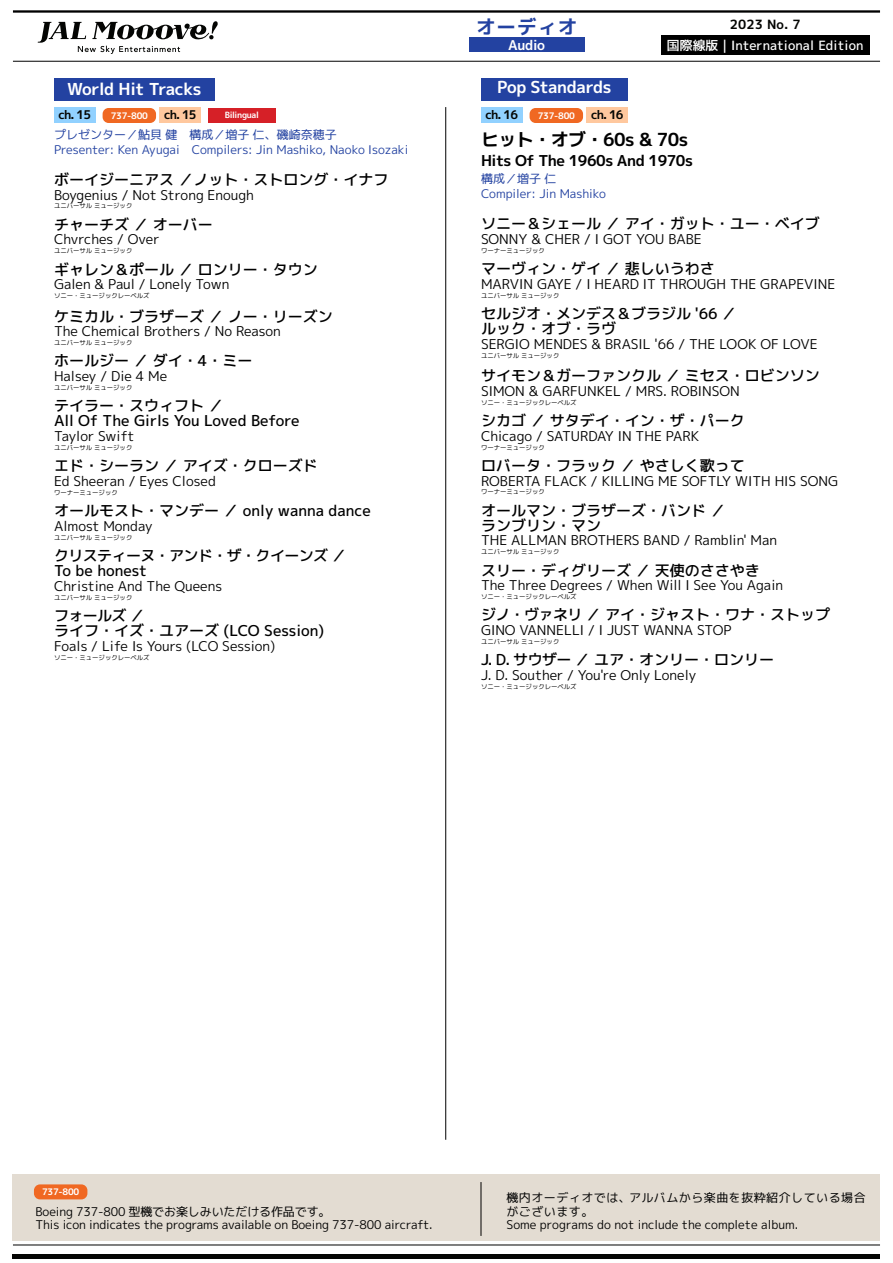
<style>
.page{position:relative;width:893px;height:1263px;background:#fff}
.page>*{position:absolute;margin:0;border:0;box-sizing:border-box;transform-origin:0 0}
.t1{font:19.5px "mplus 1 p bold";letter-spacing:.05em;color:#2342a1}
.t2{font:18px "mplus 1 p bold";letter-spacing:-.03em;color:#000}
.t3{font:16.5px "mplus 1 p bold";letter-spacing:-.02em;color:#fff}
.t4{font:15px/15px "mplus 1 p medium";color:#000}
.t5{font:15px/15px "mplus 1 p medium";letter-spacing:-.04em;color:#000}
.t6{font:15px "mplus 1 p bold";letter-spacing:-.03em;color:#000}
.t7{font:13.5px "mplus 1 p regular";color:#000}
.t8{font:13.5px "mplus 1 p bold";letter-spacing:-.02em;color:#fff}
.t9{font:12.75px "mplus 1 p medium";letter-spacing:.01em;color:#fff}
.t10{font:12.75px "mplus 1 p bold";letter-spacing:.01em;color:#040503}
.t11{font:12px/13.5px "mplus 1 p regular";letter-spacing:-.01em;color:#000}
.t12{font:12px/14.4px "mplus 1 p regular";color:#2342a1}
.t13{font:12px "mplus 1 p bold";letter-spacing:-.07em;color:#040503}
.t14{font:9px "mplus 1 p bold";letter-spacing:-.03em;color:#fff}
.t15{font:8.55px "mplus 1 p bold";letter-spacing:-.03em;color:#fff}
.t16{font:6.45px "mplus 1 p regular";color:#000}
</style>
<div class="page">
<svg style="left:38px;top:21px;width:180px;height:33px"></svg>
<hr style="left:13px;top:61px;width:867px;height:1px;background:#000">
<hr style="left:13px;top:10px;width:867px;height:3px;background:#000">
<hr style="left:13px;top:1254px;width:867px;height:4px;background:#040503">
<hr style="left:13px;top:1245px;width:867px;height:1px;background:#000">
<div style="left:469px;top:38px;width:115px;height:14px;background:#2342a1"></div>
<div style="left:661px;top:36px;width:208px;height:19px;background:#000"></div>
<hr style="left:445px;top:107px;width:1px;height:1033px;background:#000">
<div style="left:13px;top:1175px;width:867px;height:66px;background:#e3dcd2"></div>
<div style="left:34px;top:1184px;width:53px;height:15px;background:#f06822;border-radius:6px"></div>
<hr style="left:481px;top:1182px;width:1px;height:54px;background:#000">
<div style="left:54px;top:78px;width:160px;height:22px;background:#2342a1"></div>
<div style="left:481px;top:78px;width:147px;height:22px;background:#2342a1"></div>
<div style="left:54px;top:108px;width:42px;height:15px;background:#91d1ff"></div>
<div style="left:103px;top:108px;width:53px;height:15px;background:#f06822;border-radius:6px"></div>
<div style="left:160px;top:108px;width:41px;height:15px;background:#ffc89e"></div>
<div style="left:208px;top:108px;width:68px;height:15px;background:#d62027"></div>
<div style="left:481px;top:108px;width:42px;height:15px;background:#91d1ff"></div>
<div style="left:530px;top:108px;width:53px;height:15px;background:#f06822;border-radius:6px"></div>
<div style="left:587px;top:108px;width:41px;height:15px;background:#ffc89e"></div>
<p class="t3" style="left:67px;top:77px;width:136px">World Hit Tracks</p>
<p class="t13" style="left:58px;top:107px;width:34px">ch. 15</p>
<p class="t14" style="left:111px;top:109px;width:39px">737-800</p>
<p class="t13" style="left:164px;top:107px;width:34px">ch. 15</p>
<p class="t15" style="left:225px;top:109px;width:36px">Bilingual</p>
<p class="t12" style="left:54px;top:128px;width:356px">プレゼンター／鮎貝 健　構成／増子 仁、磯崎奈穂子<br>Presenter: Ken Ayugai　Compilers: Jin Mashiko, Naoko Isozaki</p>
<p class="t4" style="left:54px;top:172px;width:336px">ボーイジーニアス ／ノット・ストロング・イナフ</p>
<p class="t7" style="left:54px;top:185px;width:201px">Boygenius / Not Strong Enough</p>
<p class="t16" style="left:54px;top:201px;width:80px">ユニバーサル ミュージック</p>
<p class="t4" style="left:54px;top:217px;width:160px">チャーチズ ／ オーバー</p>
<p class="t7" style="left:54px;top:230px;width:107px">Chvrches / Over</p>
<p class="t16" style="left:54px;top:246px;width:80px">ユニバーサル ミュージック</p>
<p class="t4" style="left:54px;top:261px;width:265px">ギャレン＆ポール ／ ロンリー・タウン</p>
<p class="t7" style="left:54px;top:275px;width:177px">Galen &amp; Paul / Lonely Town</p>
<p class="t16" style="left:54px;top:291px;width:97px">ソニー・ミュージックレーベルズ</p>
<p class="t4" style="left:54px;top:309px;width:280px">ケミカル・ブラザーズ ／ ノー・リーズン</p>
<p class="t7" style="left:54px;top:322px;width:228px">The Chemical Brothers / No Reason</p>
<p class="t16" style="left:54px;top:338px;width:80px">ユニバーサル ミュージック</p>
<p class="t4" style="left:54px;top:353px;width:200px">ホールジー ／ ダイ・4・ミー</p>
<p class="t7" style="left:54px;top:367px;width:115px">Halsey / Die 4 Me</p>
<p class="t16" style="left:54px;top:383px;width:80px">ユニバーサル ミュージック</p>
<p class="t4" style="left:54px;top:398px;width:247px">テイラー・スウィフト ／<br>All Of The Girls You Loved Before</p>
<p class="t7" style="left:54px;top:427px;width:82px">Taylor Swift</p>
<p class="t16" style="left:54px;top:443px;width:80px">ユニバーサル ミュージック</p>
<p class="t4" style="left:54px;top:458px;width:265px">エド・シーラン ／ アイズ・クローズド</p>
<p class="t7" style="left:54px;top:471px;width:163px">Ed Sheeran / Eyes Closed</p>
<p class="t16" style="left:54px;top:488px;width:65px">ワーナーミュージック</p>
<p class="t4" style="left:54px;top:503px;width:318px">オールモスト・マンデー ／ only wanna dance</p>
<p class="t7" style="left:54px;top:516px;width:100px">Almost Monday</p>
<p class="t16" style="left:54px;top:533px;width:80px">ユニバーサル ミュージック</p>
<p class="t5" style="left:54px;top:548px;width:294px">クリスティーヌ・アンド・ザ・クイーンズ ／<br>To be honest</p>
<p class="t7" style="left:54px;top:576px;width:170px">Christine And The Queens</p>
<p class="t16" style="left:54px;top:593px;width:80px">ユニバーサル ミュージック</p>
<p class="t4" style="left:54px;top:608px;width:272px">フォールズ ／<br>ライフ・イズ・ユアーズ (LCO Session)</p>
<p class="t7" style="left:54px;top:636px;width:223px">Foals / Life Is Yours (LCO Session)</p>
<p class="t16" style="left:54px;top:652px;width:97px">ソニー・ミュージックレーベルズ</p>
<h1 class="t1" style="left:476px;top:13px;width:103px">オーディオ</h1>
<p class="t10" style="left:730px;top:15px;width:72px">2023 No. 7</p>
<p class="t9" style="left:667px;top:36px;width:198px">国際線版 | International Edition</p>
<p class="t8" style="left:508px;top:35px;width:38px">Audio</p>
<p class="t3" style="left:497px;top:76px;width:116px">Pop Standards</p>
<p class="t13" style="left:485px;top:107px;width:34px">ch. 16</p>
<p class="t14" style="left:538px;top:109px;width:39px">737-800</p>
<p class="t13" style="left:591px;top:107px;width:34px">ch. 16</p>
<h2 class="t2" style="left:481px;top:126px;width:209px">ヒット・オブ・60s &amp; 70s</h2>
<p class="t6" style="left:481px;top:150px;width:213px">Hits Of The 1960s And 1970s</p>
<p class="t12" style="left:481px;top:172px;width:127px">構成／増子 仁<br>Compiler: Jin Mashiko</p>
<p class="t4" style="left:481px;top:216px;width:340px">ソニー＆シェール ／ アイ・ガット・ユー・ベイブ</p>
<p class="t7" style="left:481px;top:229px;width:222px">SONNY &amp; CHER / I GOT YOU BABE</p>
<p class="t16" style="left:481px;top:246px;width:65px">ワーナーミュージック</p>
<p class="t4" style="left:481px;top:261px;width:235px">マーヴィン・ゲイ ／ 悲しいうわさ</p>
<p class="t7" style="left:481px;top:274px;width:356px">MARVIN GAYE / I HEARD IT THROUGH THE GRAPEVINE</p>
<p class="t16" style="left:481px;top:291px;width:80px">ユニバーサル ミュージック</p>
<p class="t4" style="left:481px;top:306px;width:257px">セルジオ・メンデス＆ブラジル '66 ／ルック・オブ・ラヴ</p>
<p class="t7" style="left:481px;top:334px;width:338px">SERGIO MENDES &amp; BRASIL '66 / THE LOOK OF LOVE</p>
<p class="t16" style="left:481px;top:351px;width:80px">ユニバーサル ミュージック</p>
<p class="t4" style="left:481px;top:368px;width:340px">サイモン＆ガーファンクル ／ ミセス・ロビンソン</p>
<p class="t7" style="left:481px;top:381px;width:260px">SIMON &amp; GARFUNKEL / MRS. ROBINSON</p>
<p class="t16" style="left:481px;top:398px;width:97px">ソニー・ミュージックレーベルズ</p>
<p class="t4" style="left:481px;top:413px;width:265px">シカゴ ／ サタデイ・イン・ザ・パーク</p>
<p class="t7" style="left:481px;top:426px;width:220px">Chicago / SATURDAY IN THE PARK</p>
<p class="t16" style="left:481px;top:443px;width:65px">ワーナーミュージック</p>
<p class="t4" style="left:481px;top:458px;width:265px">ロバータ・フラック ／ やさしく歌って</p>
<p class="t7" style="left:481px;top:471px;width:359px">ROBERTA FLACK / KILLING ME SOFTLY WITH HIS SONG</p>
<p class="t16" style="left:481px;top:487px;width:65px">ワーナーミュージック</p>
<p class="t4" style="left:481px;top:503px;width:246px">オールマン・ブラザーズ・バンド ／ランブリン・マン</p>
<p class="t7" style="left:481px;top:531px;width:298px">THE ALLMAN BROTHERS BAND / Ramblin' Man</p>
<p class="t16" style="left:481px;top:547px;width:80px">ユニバーサル ミュージック</p>
<p class="t4" style="left:481px;top:562px;width:280px">スリー・ディグリーズ ／ 天使のささやき</p>
<p class="t7" style="left:481px;top:576px;width:304px">The Three Degrees / When Will I See You Again</p>
<p class="t16" style="left:481px;top:592px;width:97px">ソニー・ミュージックレーベルズ</p>
<p class="t4" style="left:481px;top:607px;width:351px">ジノ・ヴァネリ ／ アイ・ジャスト・ワナ・ストップ</p>
<p class="t7" style="left:481px;top:621px;width:252px">GINO VANNELLI / I JUST WANNA STOP</p>
<p class="t16" style="left:481px;top:637px;width:80px">ユニバーサル ミュージック</p>
<p class="t4" style="left:481px;top:652px;width:295px">J. D. サウザー ／ ユア・オンリー・ロンリー</p>
<p class="t7" style="left:481px;top:665px;width:217px">J. D. Souther / You're Only Lonely</p>
<p class="t16" style="left:481px;top:682px;width:97px">ソニー・ミュージックレーベルズ</p>
<p class="t14" style="left:42px;top:1185px;width:39px">737-800</p>
<p class="t11" style="left:35px;top:1204px;width:399px">Boeing 737-800 型機でお楽しみいただける作品です。<br>This icon indicates the programs available on Boeing 737-800 aircraft.</p>
<p class="t11" style="left:506px;top:1191px;width:361px">機内オーディオでは、アルバムから楽曲を抜粋紹介している場合がございます。<br>Some programs do not include the complete album.</p>
</div>
